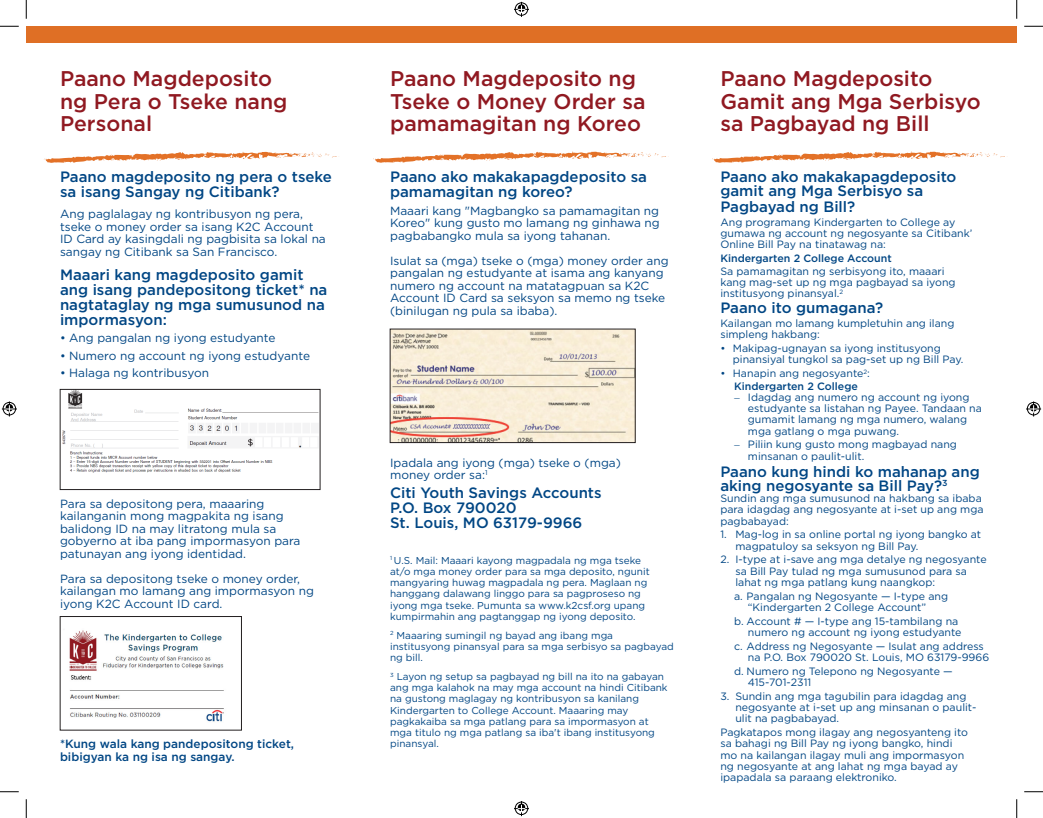
<style>
.page{position:relative;width:1043px;height:818px;background:#fff}
.page>*{position:absolute;margin:0;border:0;box-sizing:border-box;transform-origin:0 0}
.t1{font:500 21.25px/22.5px "Gotham";color:#901921}
.t2{font:500 15px/15px "Gotham";color:#004684}
.t3{font:11.88px/12.5px "Gotham";color:#004684}
.t4{font:500 11.88px/13.8px "Gotham";color:#004684}
.t5{font:10.62px/11.2px "Gotham";color:#004684}
.t6{font:500 10.62px "Gotham";color:#004684}
.t7{font:10px/11.2px "Gotham";color:#004684}
.s1{font-weight:500}
</style>
<div class="page">
<img style="left:62px;top:391px;width:256px;height:82px">
<div style="left:60px;top:389px;width:260px;height:100px;border:1px solid #231f20"></div>
<img style="left:69px;top:630px;width:155px;height:92px">
<div style="left:60px;top:616px;width:182px;height:114px;border:1px solid #231f20"></div>
<img style="left:392px;top:331px;width:241px;height:109px">
<div style="left:26px;top:26px;width:343px;height:17px;background:#df6f25"></div>
<div style="left:369px;top:26px;width:647px;height:17px;background:#df6f25"></div>
<svg style="left:44px;top:152px;width:295px;height:11px"></svg>
<svg style="left:373px;top:151px;width:293px;height:12px"></svg>
<svg style="left:712px;top:151px;width:293px;height:12px"></svg>
<svg style="left:0;top:25px;width:19px;height:2px"></svg>
<svg style="left:1024px;top:25px;width:18px;height:2px"></svg>
<svg style="left:0;top:791px;width:19px;height:1px"></svg>
<svg style="left:1024px;top:791px;width:18px;height:1px"></svg>
<svg style="left:25px;top:0;width:2px;height:19px"></svg>
<svg style="left:25px;top:799px;width:2px;height:19px"></svg>
<svg style="left:1016px;top:0;width:1px;height:19px"></svg>
<svg style="left:1016px;top:799px;width:1px;height:19px"></svg>
<svg style="left:514px;top:1px;width:15px;height:16px"></svg>
<svg style="left:514px;top:801px;width:15px;height:15px"></svg>
<svg style="left:2px;top:401px;width:15px;height:15px"></svg>
<svg style="left:1026px;top:401px;width:15px;height:15px"></svg>
<h1 class="t1" style="left:60px;top:67px;width:229px">Paano Magdeposito ng Pera o Tseke nang<br>Personal</h1>
<h2 class="t2" style="left:60px;top:169px;width:273px">Paano magdeposito ng pera o tseke sa isang Sangay ng Citibank?</h2>
<p class="t3" style="left:60px;top:207px;width:267px">Ang paglalagay ng kontribusyon ng pera, tseke o money order sa isang K2C Account ID Card ay kasingdali ng pagbisita sa lokal na sangay ng Citibank sa San Francisco.</p>
<h2 class="t2" style="left:60px;top:266px;width:269px">Maaari kang magdeposito gamit ang isang pandepositong ticket* na nagtataglay ng mga sumusunod na impormasyon:</h2>
<p class="t3" style="left:60px;top:331px;width:217px">• Ang pangalan ng iyong estudyante</p>
<p class="t3" style="left:60px;top:349px;width:251px">• Numero ng account ng iyong estudyante</p>
<p class="t3" style="left:60px;top:366px;width:150px">• Halaga ng kontribusyon</p>
<p class="t3" style="left:60px;top:497px;width:242px">Para sa depositong pera, maaaring kailanganin mong magpakita ng isang balidong ID na may litratong mula sa gobyerno at iba pang impormasyon para patunayan ang iyong identidad.</p>
<p class="t3" style="left:60px;top:572px;width:255px">Para sa depositong tseke o money order, kailangan mo lamang ang impormasyon ng iyong K2C Account ID card.</p>
<p class="t4" style="left:60px;top:736px;width:236px">*Kung wala kang pandepositong ticket, bibigyan ka ng isa ng sangay.</p>
<h1 class="t1" style="left:390px;top:67px;width:257px">Paano Magdeposito ng<br>Tseke o Money Order sa pamamagitan ng Koreo</h1>
<h2 class="t2" style="left:390px;top:169px;width:258px">Paano ako makakapagdeposito sa pamamagitan ng koreo?</h2>
<p class="t3" style="left:390px;top:204px;width:271px;text-align:justify">Maaari kang "Magbangko sa pamamagitan ng Koreo" kung gusto mo lamang ng ginhawa ng pagbabangko mula sa iyong tahanan.</p>
<p class="t3" style="left:390px;top:254px;width:280px">Isulat sa (mga) tseke o (mga) money order ang pangalan ng estudyante at isama ang kanyang numero ng account na matatagpuan sa K2C Account ID Card sa seksyon sa memo ng tseke (binilugan ng pula sa ibaba).</p>
<p class="t3" style="left:390px;top:456px;width:232px;line-height:11.9px">Ipadala ang iyong (mga) tseke o (mga) money order sa:<sup>1</sup></p>
<h2 class="t2" style="left:390px;top:484px;width:213px">Citi Youth Savings Accounts<br>P.O. Box 790020<br>St. Louis, MO 63179-9966</h2>
<p class="t7" style="left:390px;top:554px;width:261px"><sup>1</sup> U.S. Mail: Maaari kayong magpadala ng mga tseke at/o mga money order para sa mga deposito, ngunit mangyaring huwag magpadala ng pera. Maglaan ng hanggang dalawang linggo para sa pagproseso ng iyong mga tseke. Pumunta sa www.k2csf.org upang kumpirmahin ang pagtanggap ng iyong deposito.</p>
<p class="t7" style="left:390px;top:629px;width:285px"><sup>2</sup> Maaaring sumingil ng bayad ang ibang mga institusyong pinansyal para sa mga serbisyo sa pagbayad ng bill.</p>
<p class="t7" style="left:390px;top:670px;width:279px"><sup>3</sup> Layon ng setup sa pagbayad ng bill na ito na gabayan ang mga kalahok na may mga account na hindi Citibank na gustong maglagay ng kontribusyon sa kanilang Kindergarten to College Account. Maaaring may pagkakaiba sa mga patlang para sa impormasyon at mga titulo ng mga patlang sa iba't ibang institusyong pinansyal.</p>
<h1 class="t1" style="left:720px;top:67px;width:262px">Paano Magdeposito<br>Gamit ang Mga Serbisyo sa Pagbayad ng Bill</h1>
<h2 class="t2" style="left:720px;top:170px;width:237px;line-height:13.8px">Paano ako makakapagdeposito gamit ang Mga Serbisyo sa</h2>
<h2 class="t2" style="left:720px;top:199px;width:136px">Pagbayad ng Bill?</h2>
<p class="t5" style="left:720px;top:216px;width:253px">Ang programang Kindergarten to College ay gumawa ng account ng negosyante sa Citibank’<br>Online Bill Pay na tinatawag na:</p>
<p class="t6" style="left:720px;top:251px;width:173px">Kindergarten 2 College Account</p>
<p class="t5" style="left:720px;top:265px;width:237px">Sa pamamagitan ng serbisyong ito, maaari kang mag-set up ng mga pagbayad sa iyong institusyong pinansyal.<sup>2</sup></p>
<h2 class="t2" style="left:720px;top:300px;width:164px">Paano ito gumagana?</h2>
<p class="t5" style="left:720px;top:317px;width:235px">Kailangan mo lamang kumpletuhin ang ilang simpleng hakbang:</p>
<p class="t5" style="left:733px;top:342px;width:232px;text-indent:-12px">• Makipag-ugnayan sa iyong institusyong pinansiyal tungkol sa pag-set up ng Bill Pay.</p>
<p class="t5" style="left:720px;top:367px;width:151px;line-height:12.5px;text-align:center">• Hanapin ang negosyante<sup>2</sup>:<br><span class="s1">Kindergarten 2 College</span></p>
<p class="t5" style="left:748px;top:391px;width:235px;text-indent:-14px">− Idagdag ang numero ng account ng iyong estudyante sa listahan ng Payee. Tandaan na gumamit lamang ng mga numero, walang mga gatlang o mga puwang.</p>
<p class="t5" style="left:748px;top:439px;width:211px;text-indent:-14px">− Piliin kung gusto mong magbayad nang minsanan o paulit-ulit.</p>
<h2 class="t2" style="left:720px;top:464px;width:261px;line-height:14.4px">Paano kung hindi ko mahanap ang aking negosyante sa Bill Pay?<sup>3</sup></h2>
<p class="t5" style="left:720px;top:492px;width:265px">Sundin ang mga sumusunod na hakbang sa ibaba para idagdag ang negosyante at i-set up ang mga pagbabayad:</p>
<p class="t5" style="left:735px;top:529px;width:247px;text-indent:-15px">1. Mag-log in sa online portal ng iyong bangko at magpatuloy sa seksyon ng Bill Pay.</p>
<p class="t5" style="left:735px;top:554px;width:253px;text-indent:-15px">2. I-type at i-save ang mga detalye ng negosyante sa Bill Pay tulad ng mga sumusunod para sa lahat ng mga patlang kung naangkop:</p>
<p class="t5" style="left:748px;top:590px;width:202px;text-indent:-14px">a. Pangalan ng Negosyante — I-type ang “Kindergarten 2 College Account”</p>
<p class="t5" style="left:734px;top:615px;width:229px;text-align:right">b. Account # — I-type ang 15-tambilang na numero ng account ng iyong estudyante</p>
<p class="t5" style="left:748px;top:640px;width:243px;text-indent:-14px">c. Address ng Negosyante — Isulat ang address na P.O. Box 790020 St. Louis, MO 63179-9966</p>
<p class="t5" style="left:748px;top:665px;width:206px;text-indent:-14px">d. Numero ng Telepono ng Negosyante —<br>415-701-2311</p>
<p class="t5" style="left:735px;top:690px;width:243px;text-indent:-15px">3. Sundin ang mga tagubilin para idagdag ang negosyante at i-set up ang minsanan o paulit&shy;ulit na pagbabayad.</p>
<p class="t5" style="left:720px;top:726px;width:249px">Pagkatapos mong ilagay ang negosyanteng ito sa bahagi ng Bill Pay ng iyong bangko, hindi mo na kailangan ilagay muli ang impormasyon ng negosyante at ang lahat ng mga bayad ay ipapadala sa paraang elektroniko.</p>
</div>
